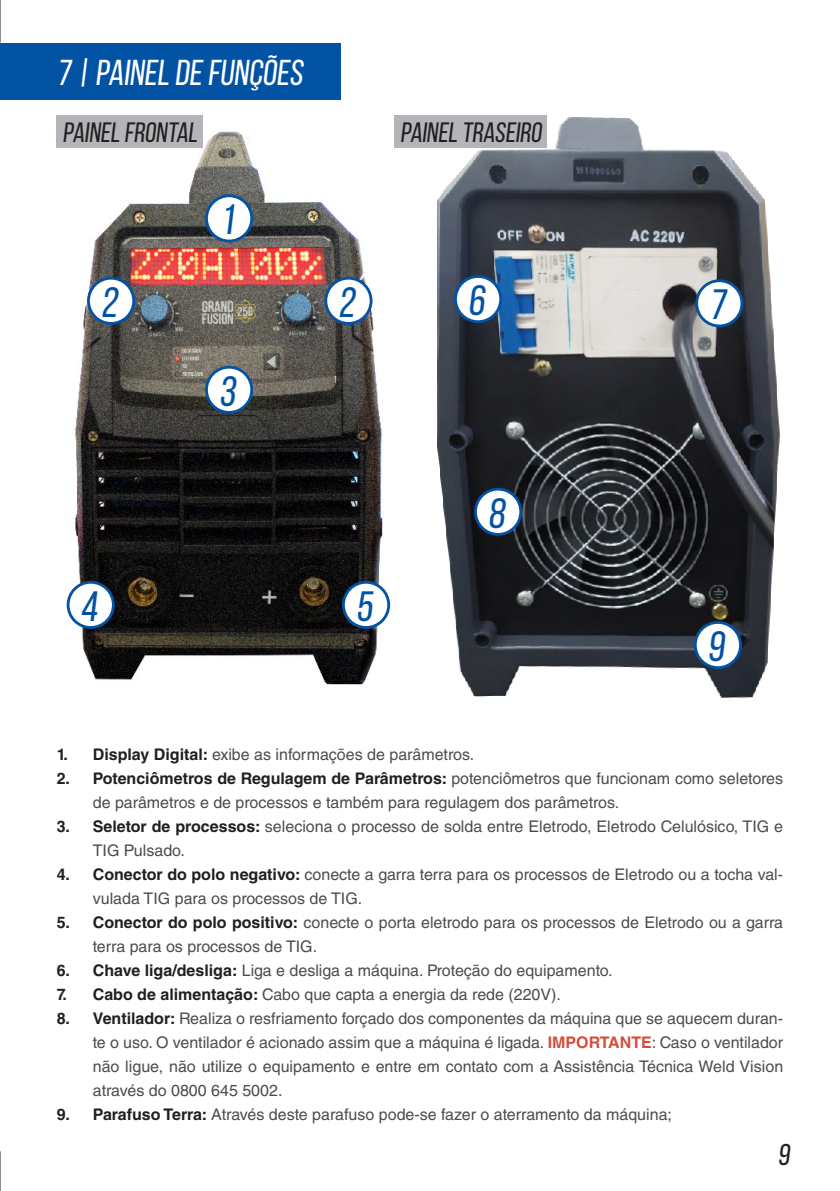
<style>
.page{position:relative;width:840px;height:1191px;background:#fff}
.page>*{position:absolute;margin:0;border:0;box-sizing:border-box;transform-origin:0 0}
.t1{font:42.4px "Bebas Neue";color:#0353a5}
.t2{font:36px "Bebas Neue";color:#fff}
.t3{font:30px "Bebas Neue";color:#231f20}
.t4{font:28px "Bebas Neue";color:#231f20}
.t5{font:16px/24px "Helvetica LT Std";color:#4b4c4d}
.s1{font-weight:700;color:#231f20}
.s2{font-weight:700;color:#d64c3a}
</style>
<div class="page">
<hr style="left:0;top:0;width:1px;height:43px;background:#231f20">
<hr style="left:0;top:1151px;width:1px;height:40px;background:#231f20">
<img style="left:60px;top:131px;width:337px;height:554px">
<img style="left:432px;top:117px;width:348px;height:580px">
<div style="left:206px;top:196px;width:45px;height:45px;background:#fff;border-radius:50%"></div>
<div style="left:205px;top:194px;width:48px;height:48px;border:3px solid #0353a5;border-radius:50%"></div>
<div style="left:68px;top:582px;width:45px;height:45px;background:#fff;border-radius:50%"></div>
<div style="left:67px;top:581px;width:48px;height:48px;border:3px solid #0353a5;border-radius:50%"></div>
<div style="left:88px;top:278px;width:46px;height:45px;background:#fff;border-radius:50%"></div>
<div style="left:87px;top:277px;width:48px;height:48px;border:3px solid #0353a5;border-radius:50%"></div>
<div style="left:325px;top:278px;width:46px;height:45px;background:#fff;border-radius:50%"></div>
<div style="left:324px;top:277px;width:48px;height:48px;border:3px solid #0353a5;border-radius:50%"></div>
<div style="left:343px;top:582px;width:45px;height:45px;background:#fff;border-radius:50%"></div>
<div style="left:342px;top:581px;width:48px;height:48px;border:3px solid #0353a5;border-radius:50%"></div>
<div style="left:696px;top:281px;width:45px;height:45px;background:#fff;border-radius:50%"></div>
<div style="left:694px;top:279px;width:49px;height:48px;border:3px solid #0353a5;border-radius:50%"></div>
<div style="left:206px;top:367px;width:45px;height:45px;background:#fff;border-radius:50%"></div>
<div style="left:205px;top:366px;width:48px;height:48px;border:3px solid #0353a5;border-radius:50%"></div>
<div style="left:455px;top:276px;width:45px;height:46px;background:#fff;border-radius:50%"></div>
<div style="left:454px;top:275px;width:48px;height:48px;border:3px solid #0353a5;border-radius:50%"></div>
<div style="left:475px;top:489px;width:45px;height:45px;background:#fff;border-radius:50%"></div>
<div style="left:474px;top:488px;width:48px;height:48px;border:3px solid #0353a5;border-radius:50%"></div>
<div style="left:694px;top:622px;width:46px;height:45px;background:#fff;border-radius:50%"></div>
<div style="left:693px;top:621px;width:48px;height:48px;border:3px solid #0353a5;border-radius:50%"></div>
<div style="left:0;top:43px;width:340px;height:57px;background:#0353a5"></div>
<div style="left:57px;top:115px;width:146px;height:32px;background:#b4b5b8"></div>
<div style="left:394px;top:115px;width:153px;height:32px;background:#b4b5b8"></div>
<p class="t2" style="left:57px;top:53px;width:252px">7 | PAINEL DE FUNÇÕES</p>
<p class="t4" style="left:62px;top:117px;width:140px">PAINEL FRONTAL</p>
<p class="t4" style="left:400px;top:117px;width:147px">PAINEL TRASEIRO</p>
<p class="t1" style="left:220px;top:197px;width:21px">1</p>
<p class="t1" style="left:101px;top:279px;width:23px">2</p>
<p class="t1" style="left:338px;top:279px;width:23px">2</p>
<p class="t1" style="left:80px;top:583px;width:24px">4</p>
<p class="t1" style="left:219px;top:368px;width:23px">3</p>
<p class="t1" style="left:355px;top:583px;width:23px">5</p>
<p class="t1" style="left:467px;top:277px;width:24px">6</p>
<p class="t1" style="left:487px;top:490px;width:24px">8</p>
<p class="t1" style="left:708px;top:282px;width:23px">7</p>
<p class="t1" style="left:707px;top:623px;width:24px">9</p>
<p class="t5" style="left:57px;top:742px;width:419px"><span class="s1">1. Display Digital:</span> exibe as informações de parâmetros.</p>
<p class="t5" style="left:93px;top:766px;width:691px;text-indent:-36px"><span class="s1">2. Potenciômetros de Regulagem de Parâmetros:</span> potenciômetros que funcionam como seletores de parâmetros e de processos e também para regulagem dos parâmetros.</p>
<p class="t5" style="left:93px;top:814px;width:691px;text-indent:-36px"><span class="s1">3. Seletor de processos:</span> seleciona o processo de solda entre Eletrodo, Eletrodo Celulósico, TIG e<br>TIG Pulsado.</p>
<p class="t5" style="left:93px;top:862px;width:691px;text-indent:-36px"><span class="s1">4. Conector do polo negativo:</span> conecte a garra terra para os processos de Eletrodo ou a tocha val&shy;vulada TIG para os processos de TIG.</p>
<p class="t5" style="left:93px;top:910px;width:691px;text-indent:-36px"><span class="s1">5. Conector do polo positivo:</span> conecte o porta eletrodo para os processos de Eletrodo ou a garra terra para os processos de TIG.</p>
<p class="t5" style="left:57px;top:958px;width:557px"><span class="s1">6. Chave liga/desliga:</span> Liga e desliga a máquina. Proteção do equipamento.</p>
<p class="t5" style="left:57px;top:982px;width:505px"><span class="s1">7. Cabo de alimentação:</span> Cabo que capta a energia da rede (220V).</p>
<p class="t5" style="left:93px;top:1006px;width:691px;text-align:justify;text-indent:-36px"><span class="s1">8. Ventilador:</span> Realiza o resfriamento forçado dos componentes da máquina que se aquecem duran&shy;te o uso. O ventilador é acionado assim que a máquina é ligada. <span class="s2">IMPORTANTE</span>: Caso o ventilador não ligue, não utilize o equipamento e entre em contato com a Assistência Técnica Weld Vision através do 0800 645 5002.</p>
<p class="t5" style="left:57px;top:1102px;width:616px"><span class="s1">9. Parafuso Terra:</span> Através deste parafuso pode-se fazer o aterramento da máquina;</p>
<h3 class="t3" style="left:777px;top:1138px;width:17px">9</h3>
</div>
